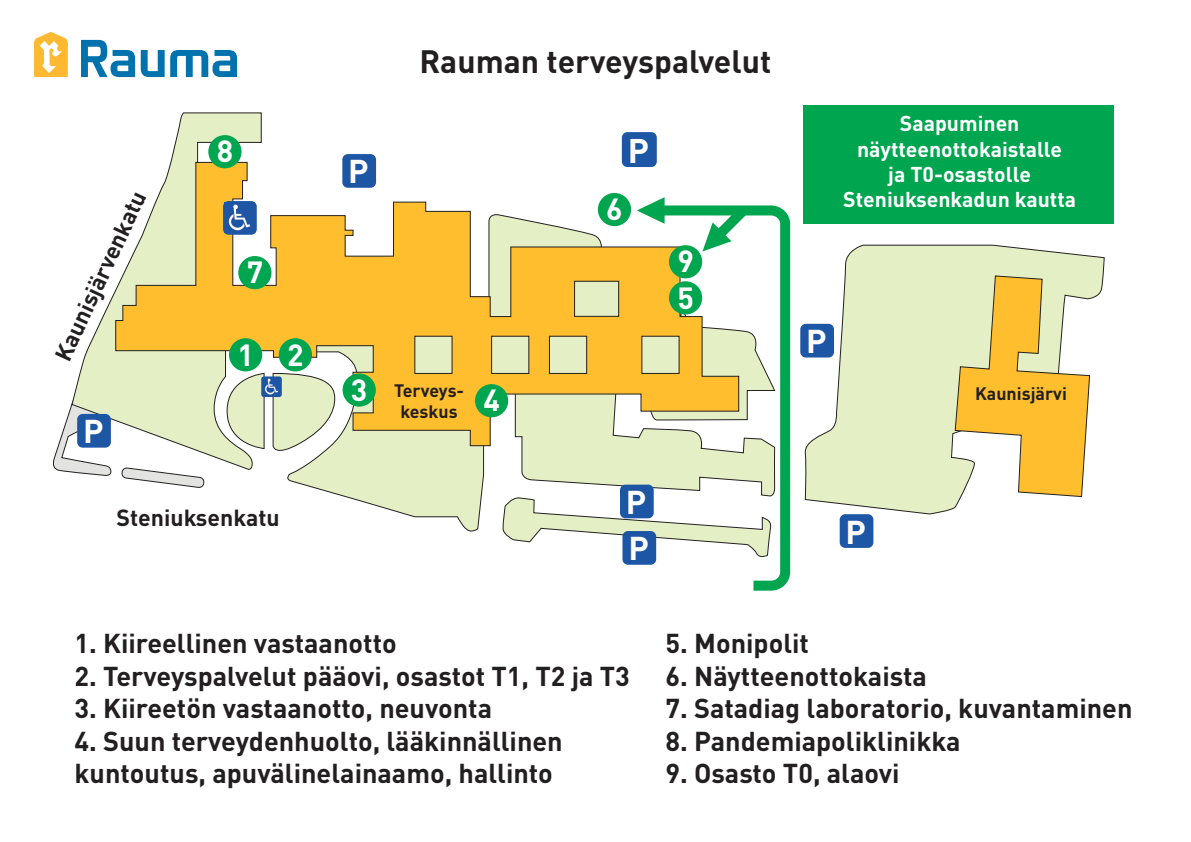
<style>
.page{position:relative;width:1191px;height:842px;background:#fff}
.page>*{position:absolute;margin:0;border:0;box-sizing:border-box;transform-origin:0 0}
.t1{font:700 33.8px "DINOT";color:#fff}
.t2{font:700 32.6px "DINOT";color:#fff}
.t3{font:700 32px "DINOT";color:#231f20}
.t4{font:700 30.2px "DINOT";color:#fff}
.t5{font:700 27px/32.4px "DINOT";color:#231f20}
.t6{font:700 23.1px "DINOT";color:#231f20}
.t7{font:700 21.2px/25.5px "DINOT";color:#fff;text-align:center}
.t8{font:700 17.8px/21.4px "DINOT";color:#231f20;text-align:center}
</style>
<div class="page">
<svg style="left:804px;top:244px;width:301px;height:271px"></svg>
<div style="left:622px;top:132px;width:35px;height:35px;background:#1e56a6;border-radius:6px"></div>
<svg style="left:53px;top:406px;width:59px;height:70px"></svg>
<svg style="left:71px;top:112px;width:191px;height:360px"></svg>
<svg style="left:226px;top:447px;width:39px;height:2px"></svg>
<svg style="left:276px;top:447px;width:370px;height:85px"></svg>
<svg style="left:115px;top:161px;width:550px;height:286px"></svg>
<div style="left:574px;top:281px;width:45px;height:36px;background:#e5efc5;border:1px solid #231f20"></div>
<div style="left:549px;top:336px;width:38px;height:38px;background:#e5efc5;border:1px solid #231f20"></div>
<div style="left:641px;top:336px;width:38px;height:38px;background:linear-gradient(to bottom,#e6f1c6,#e2ecc3)"></div>
<div style="left:491px;top:336px;width:38px;height:38px;background:#e5efc5;border:1px solid #231f20"></div>
<div style="left:414px;top:336px;width:38px;height:38px;background:#e5efc5;border:1px solid #231f20"></div>
<div style="left:279px;top:338px;width:33px;height:33px;background:#00a54f;border-radius:50%"></div>
<div style="left:229px;top:338px;width:33px;height:33px;background:#00a54f;border-radius:50%"></div>
<div style="left:342px;top:373px;width:34px;height:34px;background:#00a54f;border-radius:50%"></div>
<div style="left:475px;top:384px;width:33px;height:33px;background:#00a54f;border-radius:50%"></div>
<div style="left:238px;top:256px;width:33px;height:33px;background:#00a54f;border-radius:50%"></div>
<div style="left:208px;top:135px;width:33px;height:33px;background:#00a54f;border-radius:50%"></div>
<div style="left:598px;top:193px;width:33px;height:33px;background:#00a54f;border-radius:50%"></div>
<svg style="left:121px;top:468px;width:84px;height:20px"></svg>
<div style="left:77px;top:414px;width:34px;height:34px;background:#1e56a6;border-radius:6px"></div>
<svg style="left:502px;top:497px;width:144px;height:46px"></svg>
<div style="left:620px;top:485px;width:33px;height:33px;background:#1e56a6;border-radius:6px"></div>
<div style="left:839px;top:514px;width:34px;height:34px;background:#1e56a6;border-radius:6px"></div>
<div style="left:622px;top:531px;width:34px;height:34px;background:#1e56a6;border-radius:6px"></div>
<div style="left:342px;top:154px;width:34px;height:34px;background:#1e56a6;border-radius:6px"></div>
<div style="left:800px;top:324px;width:34px;height:33px;background:#1e56a6;border-radius:6px"></div>
<div style="left:223px;top:201px;width:34px;height:34px;background:#1e56a6;border-radius:6px"></div>
<img style="left:228px;top:204px;width:23px;height:27px">
<div style="left:261px;top:376px;width:21px;height:21px;background:#1e56a6;border-radius:3px"></div>
<img style="left:265px;top:378px;width:13px;height:17px">
<svg style="left:954px;top:275px;width:136px;height:223px"></svg>
<svg style="left:81px;top:40px;width:156px;height:37px"></svg>
<svg style="left:34px;top:32px;width:34px;height:45px"></svg>
<svg style="left:646px;top:200px;width:145px;height:391px"></svg>
<svg style="left:637px;top:197px;width:27px;height:27px"></svg>
<div style="left:803px;top:105px;width:311px;height:119px;background:#00a54f"></div>
<svg style="left:702px;top:200px;width:56px;height:51px"></svg>
<p class="t6" style="left:48px;top:353px;width:186px;rotate:-65deg">Kaunisjärvenkatu</p>
<p class="t2" style="left:83px;top:410px;width:22px">P</p>
<p class="t4" style="left:217px;top:132px;width:18px">8</p>
<p class="t4" style="left:247px;top:253px;width:18px">7</p>
<p class="t4" style="left:237px;top:335px;width:68px">1 2</p>
<p class="t6" style="left:117px;top:502px;width:165px">Steniuksenkatu</p>
<p class="t2" style="left:348px;top:150px;width:22px">P</p>
<p class="t3" style="left:419px;top:40px;width:353px">Rauman terveyspalvelut</p>
<p class="t1" style="left:628px;top:128px;width:23px">P</p>
<p class="t4" style="left:606px;top:190px;width:18px">6</p>
<p class="t4" style="left:677px;top:242px;width:18px">9</p>
<p class="t4" style="left:677px;top:278px;width:18px">5</p>
<p class="t4" style="left:351px;top:370px;width:18px">3</p>
<p class="t8" style="left:394px;top:379px;width:72px">Terveys&shy;keskus</p>
<p class="t4" style="left:483px;top:381px;width:18px">4</p>
<p class="t2" style="left:626px;top:481px;width:22px">P</p>
<p class="t2" style="left:628px;top:527px;width:22px">P</p>
<p class="t7" style="left:843px;top:110px;width:234px">Saapuminen näytteenottokaistalle<br>ja T0-osastolle<br>Steniuksenkadun kautta</p>
<p class="t2" style="left:806px;top:320px;width:22px">P</p>
<p class="t2" style="left:845px;top:510px;width:22px">P</p>
<p class="t8" style="left:975px;top:383px;width:93px">Kaunisjärvi</p>
<p class="t5" style="left:74px;top:627px;width:324px">1. Kiireellinen vastaanotto</p>
<p class="t5" style="left:74px;top:659px;width:557px">2. Terveyspalvelut pääovi, osastot T1, T2 ja T3</p>
<p class="t5" style="left:74px;top:691px;width:419px">3. Kiireetön vastaanotto, neuvonta</p>
<p class="t5" style="left:74px;top:724px;width:490px">4. Suun terveydenhuolto, lääkinnällinen kuntoutus, apuvälinelainaamo, hallinto</p>
<p class="t5" style="left:665px;top:627px;width:145px">5. Monipolit</p>
<p class="t5" style="left:665px;top:659px;width:263px">6. Näytteenottokaista</p>
<p class="t5" style="left:665px;top:691px;width:468px">7. Satadiag laboratorio, kuvantaminen</p>
<p class="t5" style="left:665px;top:724px;width:297px">8. Pandemiapoliklinikka</p>
<p class="t5" style="left:665px;top:756px;width:235px">9. Osasto T0, alaovi</p>
</div>
